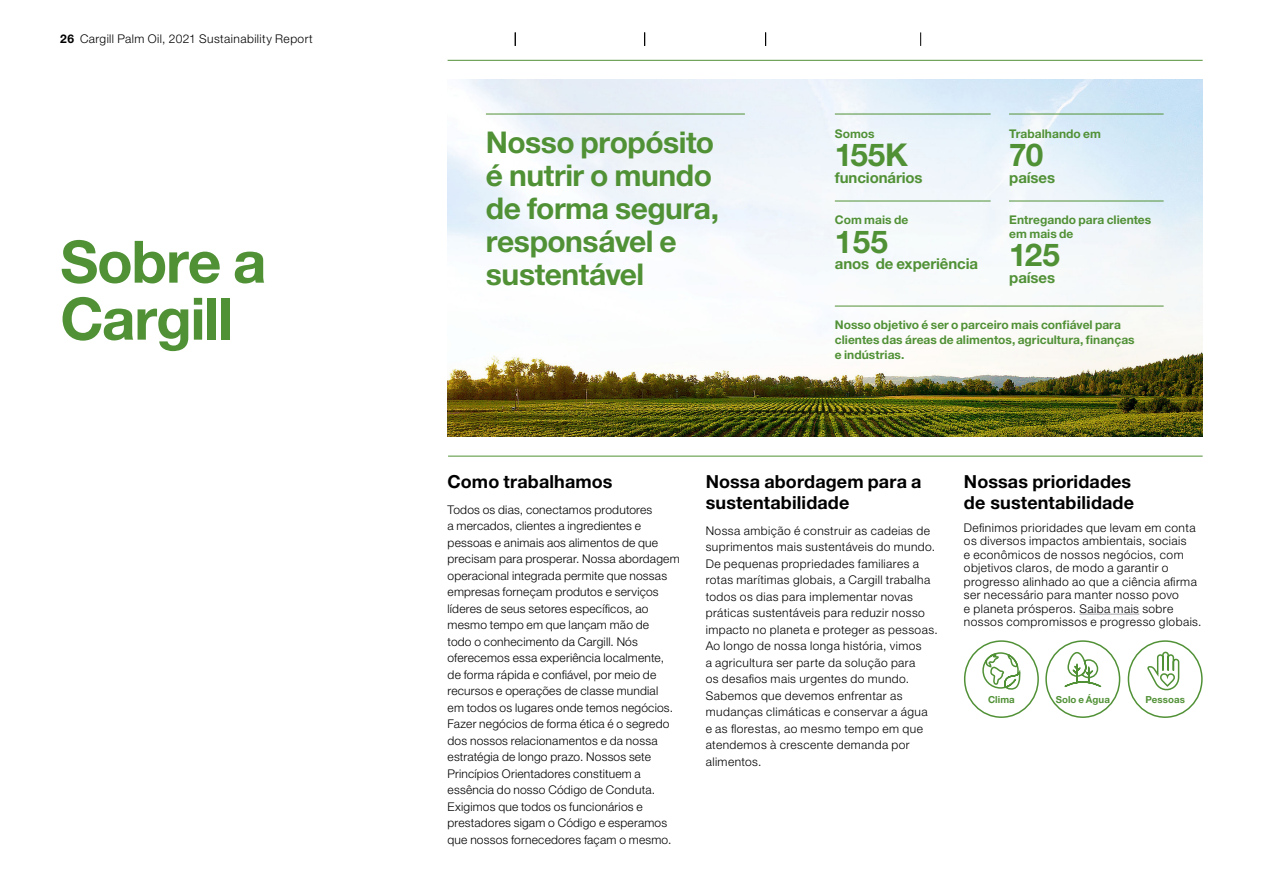
<style>
.page{position:relative;width:1263px;height:893px;background:#fff}
.page>*{position:absolute;margin:0;border:0;box-sizing:border-box;transform-origin:0 0}
.t1{font:700 58.5px/57px "Helvetica Neue LT Std";letter-spacing:-.02em;color:#519136}
.t2{font:700 31.5px "Helvetica Neue LT Std";letter-spacing:-.005em;color:#519136}
.t3{font:700 30px/33px "Helvetica Neue LT Std";letter-spacing:-.015em;color:#519136}
.t4{font:700 18px/21px "Helvetica Neue LT Std";letter-spacing:.005em;color:#000}
.t5{font:700 15px "Helvetica Neue LT Std";letter-spacing:-.005em;color:#519136}
.t6{font:300 12px/16.5px "Helvetica Neue LT Std";letter-spacing:.025em;color:#000}
.t7{font:700 12px/15px "Helvetica Neue LT Std";color:#519136}
.t8{font:700 9.75px "Helvetica Neue LT Std";letter-spacing:.005em;color:#519136}
.s1{font-weight:700}
</style>
<div class="page">
<svg style="left:920px;top:32px;width:1px;height:14px"></svg>
<svg style="left:765px;top:32px;width:1px;height:14px"></svg>
<svg style="left:644px;top:32px;width:1px;height:14px"></svg>
<svg style="left:515px;top:32px;width:1px;height:14px"></svg>
<img style="left:448px;top:80px;width:755px;height:356px">
<hr style="left:1079px;top:614px;width:60px;height:1px;background:#a7a9ac">
<div style="left:964px;top:640px;width:75px;height:78px;border:2px solid #519136;border-radius:50%"></div>
<svg style="left:981px;top:640px;width:42px;height:50px"></svg>
<div style="left:1045px;top:640px;width:75px;height:78px;border:2px solid #519136;border-radius:50%"></div>
<svg style="left:1064px;top:652px;width:38px;height:36px"></svg>
<div style="left:1128px;top:640px;width:75px;height:78px;border:2px solid #519136;border-radius:50%"></div>
<svg style="left:1147px;top:651px;width:33px;height:40px"></svg>
<hr style="left:448px;top:456px;width:755px;height:1px;background:#519136">
<hr style="left:486px;top:114px;width:259px;height:1px;background:#519136">
<hr style="left:835px;top:114px;width:156px;height:1px;background:#519136">
<hr style="left:835px;top:201px;width:156px;height:1px;background:#519136">
<hr style="left:835px;top:306px;width:328px;height:1px;background:#519136">
<hr style="left:1009px;top:114px;width:154px;height:1px;background:#519136">
<hr style="left:1009px;top:201px;width:154px;height:1px;background:#519136">
<hr style="left:448px;top:60px;width:755px;height:1px;background:#519136">
<p class="t6" style="left:60px;top:30px;width:254px"><span class="s1">26</span> Cargill Palm Oil, 2021 Sustainability Report</p>
<h1 class="t1" style="left:60px;top:232px;width:208px">Sobre a<br>Cargill</h1>
<h3 class="t3" style="left:486px;top:125px;width:235px">Nosso propósito é nutrir o mundo de forma segura, responsável e sustentável</h3>
<p class="t7" style="left:835px;top:125px;width:41px">Somos</p>
<h2 class="t2" style="left:835px;top:135px;width:74px">155K</h2>
<p class="t5" style="left:835px;top:168px;width:89px">funcionários</p>
<p class="t7" style="left:1009px;top:125px;width:93px">Trabalhando em</p>
<h2 class="t2" style="left:1009px;top:135px;width:36px">70</h2>
<p class="t5" style="left:1009px;top:168px;width:47px">países</p>
<p class="t7" style="left:835px;top:212px;width:75px">Com mais de</p>
<h2 class="t2" style="left:835px;top:222px;width:55px">155</h2>
<p class="t5" style="left:835px;top:254px;width:145px">anos de experiência</p>
<p class="t7" style="left:1009px;top:213px;width:143px;line-height:13.5px">Entregando para clientes em mais de</p>
<h2 class="t2" style="left:1009px;top:235px;width:52px">125</h2>
<p class="t5" style="left:1009px;top:268px;width:47px">países</p>
<p class="t7" style="left:835px;top:317px;width:301px">Nosso objetivo é ser o parceiro mais confiável para clientes das áreas de alimentos, agricultura, finanças e indústrias.</p>
<h3 class="t4" style="left:448px;top:471px;width:166px">Como trabalhamos</h3>
<p class="t6" style="left:448px;top:501px;width:234px">Todos os dias, conectamos produtores<br>a mercados, clientes a ingredientes e pessoas e animais aos alimentos de que precisam para prosperar. Nossa abordagem operacional integrada permite que nossas empresas forneçam produtos e serviços líderes de seus setores específicos, ao mesmo tempo em que lançam mão de<br>todo o conhecimento da Cargill. Nós oferecemos essa experiência localmente, de forma rápida e confiável, por meio de recursos e operações de classe mundial<br>em todos os lugares onde temos negócios.<br>Fazer negócios de forma ética é o segredo dos nossos relacionamentos e da nossa estratégia de longo prazo. Nossos sete Princípios Orientadores constituem a essência do nosso Código de Conduta.<br>Exigimos que todos os funcionários e prestadores sigam o Código e esperamos que nossos fornecedores façam o mesmo.</p>
<h3 class="t4" style="left:706px;top:471px;width:217px">Nossa abordagem para a sustentabilidade</h3>
<p class="t6" style="left:706px;top:522px;width:233px">Nossa ambição é construir as cadeias de suprimentos mais sustentáveis do mundo.<br>De pequenas propriedades familiares a rotas marítimas globais, a Cargill trabalha todos os dias para implementar novas práticas sustentáveis para reduzir nosso impacto no planeta e proteger as pessoas.<br>Ao longo de nossa longa história, vimos<br>a agricultura ser parte da solução para<br>os desafios mais urgentes do mundo.<br>Sabemos que devemos enfrentar as mudanças climáticas e conservar a água<br>e as florestas, ao mesmo tempo em que atendemos à crescente demanda por alimentos.</p>
<h3 class="t4" style="left:964px;top:471px;width:172px">Nossas prioridades de sustentabilidade</h3>
<p class="t6" style="left:964px;top:521px;width:239px;line-height:13.5px">Definimos prioridades que levam em conta os diversos impactos ambientais, sociais<br>e econômicos de nossos negócios, com objetivos claros, de modo a garantir o progresso alinhado ao que a ciência afirma ser necessário para manter nosso povo<br>e planeta prósperos. Saiba mais sobre nossos compromissos e progresso globais.</p>
<p class="t8" style="left:988px;top:694px;width:28px">Clima</p>
<p class="t8" style="left:1056px;top:694px;width:56px">Solo e Água</p>
<p class="t8" style="left:1145px;top:694px;width:41px">Pessoas</p>
</div>
